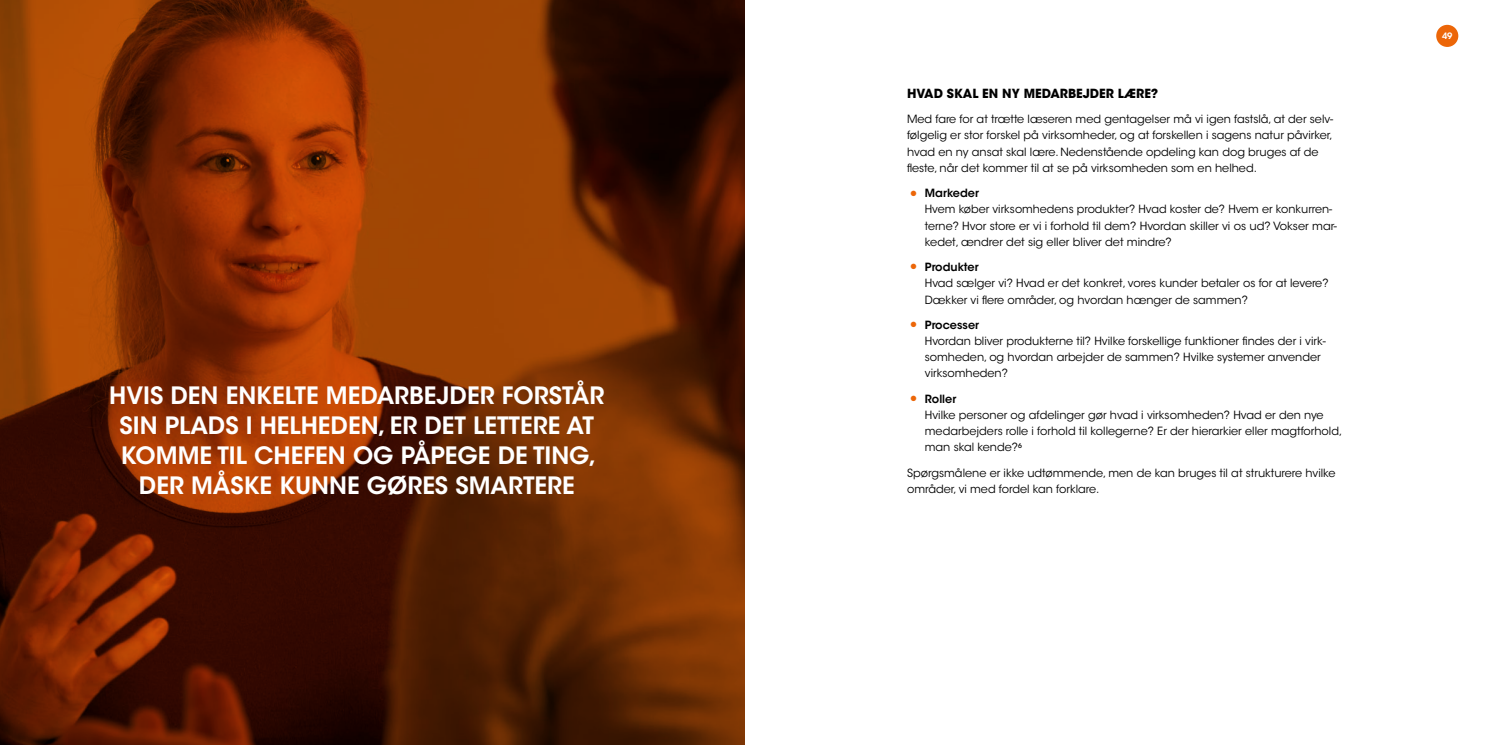
<style>
.page{position:relative;width:1489px;height:745px;background:#fff}
.page>*{position:absolute;margin:0;border:0;box-sizing:border-box;transform-origin:0 0}
.t1{font:600 23.75px/30px "ITC Avant Garde Std";color:#fff;text-align:center}
.t2{font:700 12.5px "ITC Avant Garde Std";color:#000}
.t3{font:11.25px/16.2px "ITC Avant Garde Std";color:#000}
.t4{font:600 8.75px "ITC Avant Garde Std";color:#fff}
.s1{font-weight:700;font-size:17.5px;color:#ec6608}
.s2{font-weight:600}
</style>
<div class="page">
<div style="left:1435px;top:25px;width:23px;height:22px;background:#ec6608;border-radius:50%"></div>
<svg style="left:0;top:0;width:744px;height:744px;background:#722a02"></svg>
<h1 class="t1" style="left:109px;top:380px;width:496px">HVIS DEN ENKELTE MEDARBEJDER FORSTÅR SIN PLADS I HELHEDEN, ER DET LETTERE AT KOMME TIL CHEFEN OG PÅPEGE DE TING, DER MÅSKE KUNNE GØRES SMARTERE</h1>
<p class="t2" style="left:907px;top:85px;width:253px">HVAD SKAL EN NY MEDARBEJDER LÆRE?</p>
<p class="t3" style="left:907px;top:111px;width:427px">Med fare for at trætte læseren med gentagelser må vi igen fastslå, at der selv&shy;følgelig er stor forskel på virksomheder, og at forskellen i sagens natur påvirker, hvad en ny ansat skal lære. Nedenstående opdeling kan dog bruges af de fleste, når det kommer til at se på virksomheden som en helhed.</p>
<p class="t3" style="left:924px;top:185px;width:413px;text-indent:-18px"><span class="s1">•</span> <span class="s2">Markeder<br></span>Hvem køber virksomhedens produkter? Hvad koster de? Hvem er konkurren&shy;terne? Hvor store er vi i forhold til dem? Hvordan skiller vi os ud? Vokser mar&shy;kedet, ændrer det sig eller bliver det mindre?</p>
<p class="t3" style="left:924px;top:259px;width:405px;text-indent:-18px"><span class="s1">•</span> <span class="s2">Produkter<br></span>Hvad sælger vi? Hvad er det konkret, vores kunder betaler os for at levere?<br>Dækker vi flere områder, og hvordan hænger de sammen?</p>
<p class="t3" style="left:924px;top:316px;width:402px;text-indent:-18px"><span class="s1">•</span> <span class="s2">Processer<br></span>Hvordan bliver produkterne til? Hvilke forskellige funktioner findes der i virk&shy;somheden, og hvordan arbejder de sammen? Hvilke systemer anvender virksomheden?</p>
<p class="t3" style="left:924px;top:390px;width:419px;text-indent:-18px"><span class="s1">•</span> <span class="s2">Roller<br></span>Hvilke personer og afdelinger gør hvad i virksomheden? Hvad er den nye medarbejders rolle i forhold til kollegerne? Er der hierarkier eller magtforhold, man skal kende?<sup>6</sup></p>
<p class="t3" style="left:907px;top:464px;width:430px">Spørgsmålene er ikke udtømmende, men de kan bruges til at strukturere hvilke områder, vi med fordel kan forklare.</p>
<p class="t4" style="left:1441px;top:30px;width:12px">49</p>
</div>
